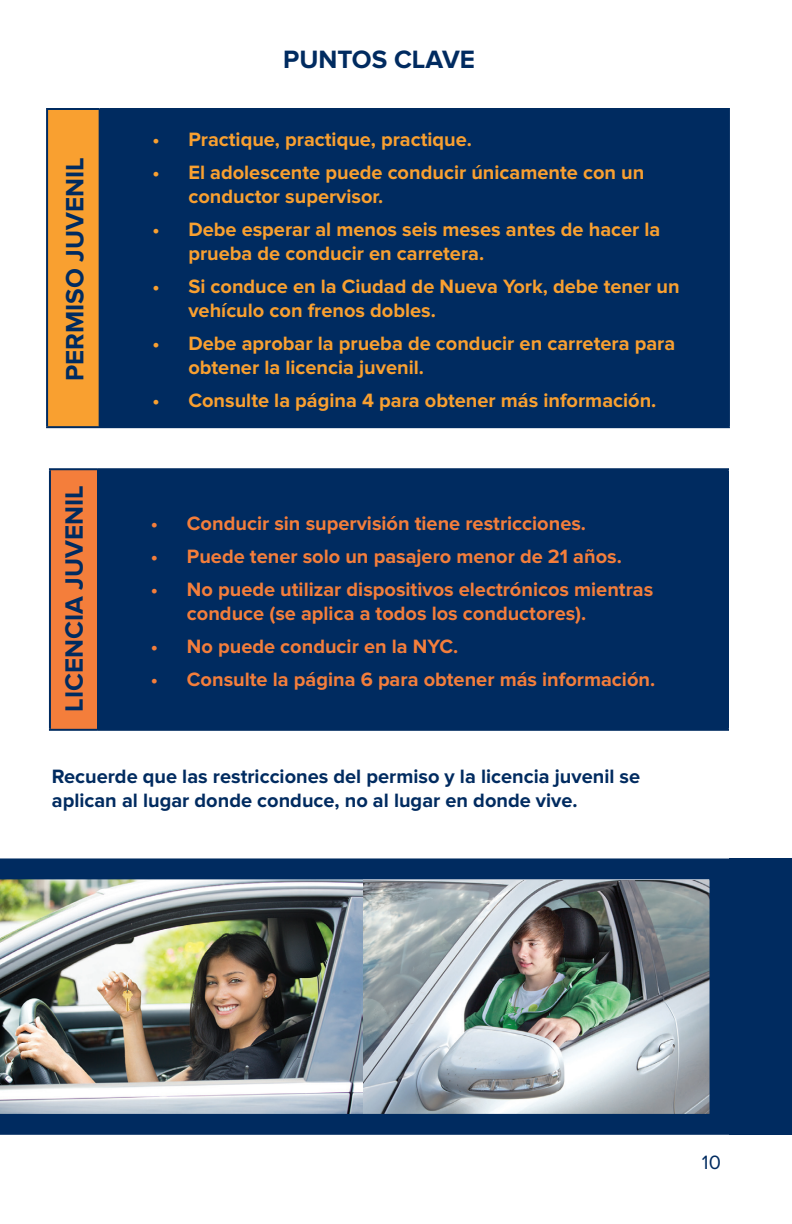
<style>
.page{position:relative;width:792px;height:1224px;background:#fff}
.page>*{position:absolute;margin:0;border:0;box-sizing:border-box;transform-origin:0 0}
.t1{font:700 26px "Proxima Nova";color:#002b60}
.t2{font:700 20px/24px "Proxima Nova";color:#f9a030}
.t3{font:700 20px/24px "Proxima Nova";color:#f47e3b}
.t4{font:700 20px/24px "Proxima Nova";color:#002b60}
.t5{font:20px "Proxima Nova";color:#002b60}
</style>
<div class="page">
<div style="left:47px;top:109px;width:52px;height:318px;background:#f9a030"></div>
<div style="left:99px;top:109px;width:630px;height:318px;background:#002b60"></div>
<hr style="left:46px;top:108px;width:53px;height:2px;background:#002b60">
<hr style="left:46px;top:110px;width:2px;height:316px;background:#002b60">
<hr style="left:99px;top:108px;width:631px;height:2px;background:#002b60">
<hr style="left:728px;top:110px;width:2px;height:316px;background:#002b60">
<hr style="left:46px;top:426px;width:53px;height:2px;background:#002b60">
<hr style="left:99px;top:426px;width:631px;height:2px;background:#002b60">
<div style="left:50px;top:469px;width:48px;height:261px;background:#f47e3b"></div>
<div style="left:98px;top:469px;width:630px;height:261px;background:#002b60"></div>
<hr style="left:49px;top:468px;width:49px;height:2px;background:#002b60">
<hr style="left:49px;top:470px;width:2px;height:259px;background:#002b60">
<hr style="left:98px;top:468px;width:631px;height:2px;background:#002b60">
<hr style="left:727px;top:470px;width:2px;height:259px;background:#002b60">
<hr style="left:49px;top:729px;width:49px;height:2px;background:#002b60">
<hr style="left:98px;top:729px;width:631px;height:2px;background:#002b60">
<hr style="left:97px;top:470px;width:2px;height:259px;background:#002b60">
<img style="left:0;top:858px;width:741px;height:277px">
<div style="left:729px;top:859px;width:63px;height:276px;background:#002b60"></div>
<h1 class="t1" style="left:60px;top:381px;width:225px;rotate:-90deg">PERMISO JUVENIL</h1>
<h1 class="t1" style="left:59px;top:712px;width:228px;rotate:-90deg">LICENCIA JUVENIL</h1>
<h1 class="t1" style="left:283px;top:44px;width:193px">PUNTOS CLAVE</h1>
<p class="t2" style="left:152px;top:128px;width:321px">• Practique, practique, practique.</p>
<p class="t2" style="left:188px;top:161px;width:458px;text-indent:-36px">• El adolescente puede conducir únicamente con un conductor supervisor.</p>
<p class="t2" style="left:188px;top:218px;width:474px;text-indent:-36px">• Debe esperar al menos seis meses antes de hacer la prueba de conducir en carretera.</p>
<p class="t2" style="left:188px;top:275px;width:493px;text-indent:-36px">• Si conduce en la Ciudad de Nueva York, debe tener un vehículo con frenos dobles.</p>
<p class="t2" style="left:188px;top:332px;width:488px;text-indent:-36px">• Debe aprobar la prueba de conducir en carretera para obtener la licencia juvenil.</p>
<p class="t2" style="left:152px;top:389px;width:506px">• Consulte la página 4 para obtener más información.</p>
<p class="t3" style="left:151px;top:512px;width:437px">• Conducir sin supervisión tiene restricciones.</p>
<p class="t3" style="left:151px;top:545px;width:472px">• Puede tener solo un pasajero menor de 21 años.</p>
<p class="t3" style="left:187px;top:578px;width:468px;text-indent:-36px">• No puede utilizar dispositivos electrónicos mientras conduce (se aplica a todos los conductores).</p>
<p class="t3" style="left:151px;top:635px;width:309px">• No puede conducir en la NYC.</p>
<p class="t3" style="left:151px;top:668px;width:506px">• Consulte la página 6 para obtener más información.</p>
<p class="t4" style="left:52px;top:765px;width:590px">Recuerde que las restricciones del permiso y la licencia juvenil se aplican al lugar donde conduce, no al lugar en donde vive.</p>
<p class="t5" style="left:702px;top:1151px;width:21px">10</p>
</div>
